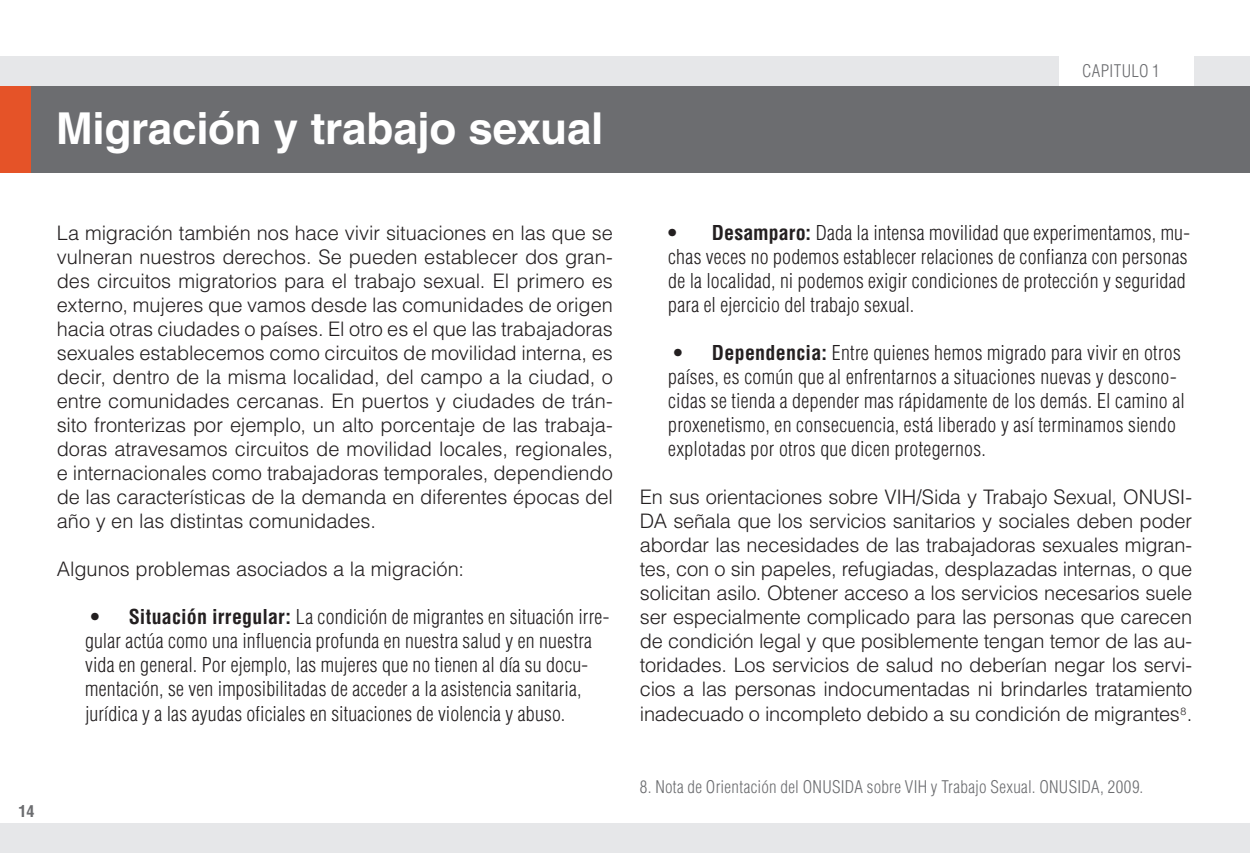
<style>
.page{position:relative;width:1250px;height:853px;background:#fff}
.page>*{position:absolute;margin:0;border:0;box-sizing:border-box;transform-origin:0 0}
.t1{font:700 44px "Helvetica LT Std";letter-spacing:-.005em;color:#fff}
.t2{font:300 20px/24px "Helvetica LT Std";letter-spacing:-.01em;color:#231f20;text-align:justify}
.t3{font:300 condensed 20px/24px "Helvetica LT Std";letter-spacing:.015em;color:#231f20}
.t4{font:300 condensed 17px "Helvetica LT Std";letter-spacing:.015em;color:#6c6d70}
.t5{font:700 condensed 16px "Helvetica LT Std";color:#6c6d70}
.s1{font-weight:700}
</style>
<div class="page">
<div style="left:0;top:823px;width:1249px;height:29px;background:#e6e7e9"></div>
<svg style="left:1249px;top:57px;width:1px;height:29px"></svg>
<div style="left:31px;top:86px;width:1218px;height:86px;background:#6c6d70"></div>
<div style="left:0;top:86px;width:31px;height:86px;background:#e55328"></div>
<div style="left:1193px;top:57px;width:56px;height:29px;background:#e6e7e9"></div>
<div style="left:0;top:57px;width:1058px;height:29px;background:#e6e7e9"></div>
<h1 class="t1" style="left:56px;top:102px;width:549px">Migración y trabajo sexual</h1>
<p class="t4" style="left:1081px;top:60px;width:79px">CAPITULO 1</p>
<p class="t2" style="left:57px;top:221px;width:557px">La migración también nos hace vivir situaciones en las que se vulneran nuestros derechos. Se pueden establecer dos gran&shy;des circuitos migratorios para el trabajo sexual. El primero es externo, mujeres que vamos desde las comunidades de origen hacia otras ciudades o países. El otro es el que las trabajadoras sexuales establecemos como circuitos de movilidad interna, es decir, dentro de la misma localidad, del campo a la ciudad, o entre comunidades cercanas. En puertos y ciudades de trán&shy;sito fronterizas por ejemplo, un alto porcentaje de las trabaja&shy;doras atravesamos circuitos de movilidad locales, regionales, e internacionales como trabajadoras temporales, dependiendo de las características de la demanda en diferentes épocas del año y en las distintas comunidades.</p>
<p class="t2" style="left:57px;top:557px;width:408px">Algunos problemas asociados a la migración:</p>
<p class="t3" style="left:85px;top:605px;width:526px"><span class="s1">• Situación irregular:</span> La condición de migrantes en situación irre&shy;gular actúa como una influencia profunda en nuestra salud y en nuestra vida en general. Por ejemplo, las mujeres que no tienen al día su docu&shy;mentación, se ven imposibilitadas de acceder a la asistencia sanitaria, jurídica y a las ayudas oficiales en situaciones de violencia y abuso.</p>
<p class="t5" style="left:19px;top:800px;width:17px">14</p>
<p class="t3" style="left:668px;top:221px;width:523px"><span class="s1">• Desamparo:</span> Dada la intensa movilidad que experimentamos, mu&shy;chas veces no podemos establecer relaciones de confianza con personas de la localidad, ni podemos exigir condiciones de protección y seguridad para el ejercicio del trabajo sexual.</p>
<p class="t3" style="left:668px;top:341px;width:518px"><span class="s1">• Dependencia:</span> Entre quienes hemos migrado para vivir en otros países, es común que al enfrentarnos a situaciones nuevas y descono&shy;cidas se tienda a depender mas rápidamente de los demás. El camino al proxenetismo, en consecuencia, está liberado y así terminamos siendo explotadas por otros que dicen protegernos.</p>
<p class="t2" style="left:640px;top:485px;width:554px">En sus orientaciones sobre VIH/Sida y Trabajo Sexual, ONUSI-DA señala que los servicios sanitarios y sociales deben poder abordar las necesidades de las trabajadoras sexuales migran&shy;tes, con o sin papeles, refugiadas, desplazadas internas, o que solicitan asilo. Obtener acceso a los servicios necesarios suele ser especialmente complicado para las personas que carecen de condición legal y que posiblemente tengan temor de las au&shy;toridades. Los servicios de salud no deberían negar los servi&shy;cios a las personas indocumentadas ni brindarles tratamiento inadecuado o incompleto debido a su condición de migrantes<sup>8</sup>.</p>
<p class="t4" style="left:640px;top:775px;width:505px">8. Nota de Orientación del ONUSIDA sobre VIH y Trabajo Sexual. ONUSIDA, 2009.</p>
</div>
